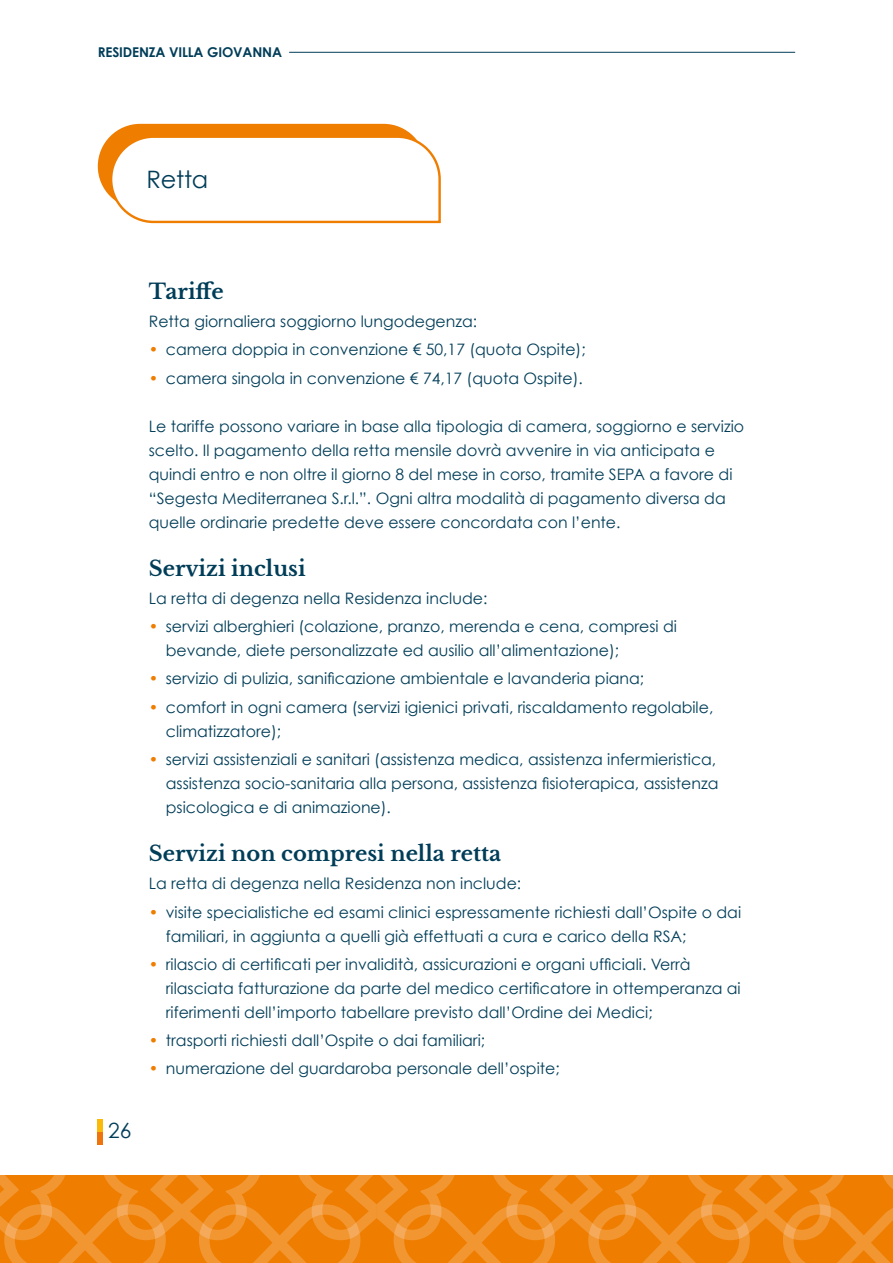
<style>
.page{position:relative;width:893px;height:1263px;background:#fff}
.page>*{position:absolute;margin:0;border:0;box-sizing:border-box;transform-origin:0 0}
.t1{font:24px "Century Gothic";letter-spacing:-.01em;color:#003d58}
.t2{font:700 21px "Libre Baskerville";color:#003d58}
.t3{font:21px "Century Gothic";color:#003d58}
.t4{font:15.75px/24px "Century Gothic";color:#003d58}
.t5{font:700 13.5px "Century Gothic";letter-spacing:-.01em;color:#003d58}
.s1{color:#ef7d00}
</style>
<div class="page">
<hr style="left:289px;top:52px;width:506px;height:1px;background:#003d58">
<div style="left:98px;top:1132px;width:5px;height:12px;background:#ee740d"></div>
<div style="left:98px;top:1119px;width:5px;height:13px;background:#fbb908"></div>
<svg style="left:0;top:1176px;width:893px;height:87px;background:#f08613"></svg>
<svg style="left:98px;top:124px;width:343px;height:100px"></svg>
<p class="t5" style="left:98px;top:44px;width:186px">RESIDENZA VILLA GIOVANNA</p>
<h1 class="t1" style="left:146px;top:165px;width:63px">Retta</h1>
<h2 class="t3" style="left:108px;top:1118px;width:25px">26</h2>
<h2 class="t2" style="left:149px;top:279px;width:76px">Tariffe</h2>
<p class="t4" style="left:149px;top:309px;width:330px">Retta giornaliera soggiorno lungodegenza:</p>
<p class="t4" style="left:149px;top:337px;width:438px"><span class="s1">•</span> camera doppia in convenzione € 50,17 (quota Ospite);</p>
<p class="t4" style="left:149px;top:366px;width:436px"><span class="s1">•</span> camera singola in convenzione € 74,17 (quota Ospite).</p>
<p class="t4" style="left:149px;top:414px;width:597px">Le tariffe possono variare in base alla tipologia di camera, soggiorno e servizio scelto. Il pagamento della retta mensile dovrà avvenire in via anticipata e quindi entro e non oltre il giorno 8 del mese in corso, tramite SEPA a favore di “Segesta Mediterranea S.r.l.”. Ogni altra modalità di pagamento diversa da quelle ordinarie predette deve essere concordata con l’ente.</p>
<h2 class="t2" style="left:149px;top:555px;width:158px">Servizi inclusi</h2>
<p class="t4" style="left:149px;top:586px;width:340px">La retta di degenza nella Residenza include:</p>
<p class="t4" style="left:166px;top:614px;width:513px;text-indent:-17px"><span class="s1">•</span> servizi alberghieri (colazione, pranzo, merenda e cena, compresi di bevande, diete personalizzate ed ausilio all’alimentazione);</p>
<p class="t4" style="left:149px;top:666px;width:497px"><span class="s1">•</span> servizio di pulizia, sanificazione ambientale e lavanderia piana;</p>
<p class="t4" style="left:166px;top:695px;width:549px;text-indent:-17px"><span class="s1">•</span> comfort in ogni camera (servizi igienici privati, riscaldamento regolabile, climatizzatore);</p>
<p class="t4" style="left:166px;top:747px;width:554px;text-indent:-17px"><span class="s1">•</span> servizi assistenziali e sanitari (assistenza medica, assistenza infermieristica, assistenza socio-sanitaria alla persona, assistenza fisioterapica, assistenza psicologica e di animazione).</p>
<h2 class="t2" style="left:149px;top:841px;width:354px">Servizi non compresi nella retta</h2>
<p class="t4" style="left:149px;top:871px;width:374px">La retta di degenza nella Residenza non include:</p>
<p class="t4" style="left:166px;top:899px;width:577px;text-indent:-17px"><span class="s1">•</span> visite specialistiche ed esami clinici espressamente richiesti dall’Ospite o dai familiari, in aggiunta a quelli già effettuati a cura e carico della RSA;</p>
<p class="t4" style="left:166px;top:952px;width:576px;text-indent:-17px"><span class="s1">•</span> rilascio di certificati per invalidità, assicurazioni e organi ufficiali. Verrà rilasciata fatturazione da parte del medico certificatore in ottemperanza ai riferimenti dell’importo tabellare previsto dall’Ordine dei Medici;</p>
<p class="t4" style="left:149px;top:1028px;width:338px"><span class="s1">•</span> trasporti richiesti dall’Ospite o dai familiari;</p>
<p class="t4" style="left:149px;top:1056px;width:412px"><span class="s1">•</span> numerazione del guardaroba personale dell’ospite;</p>
</div>
